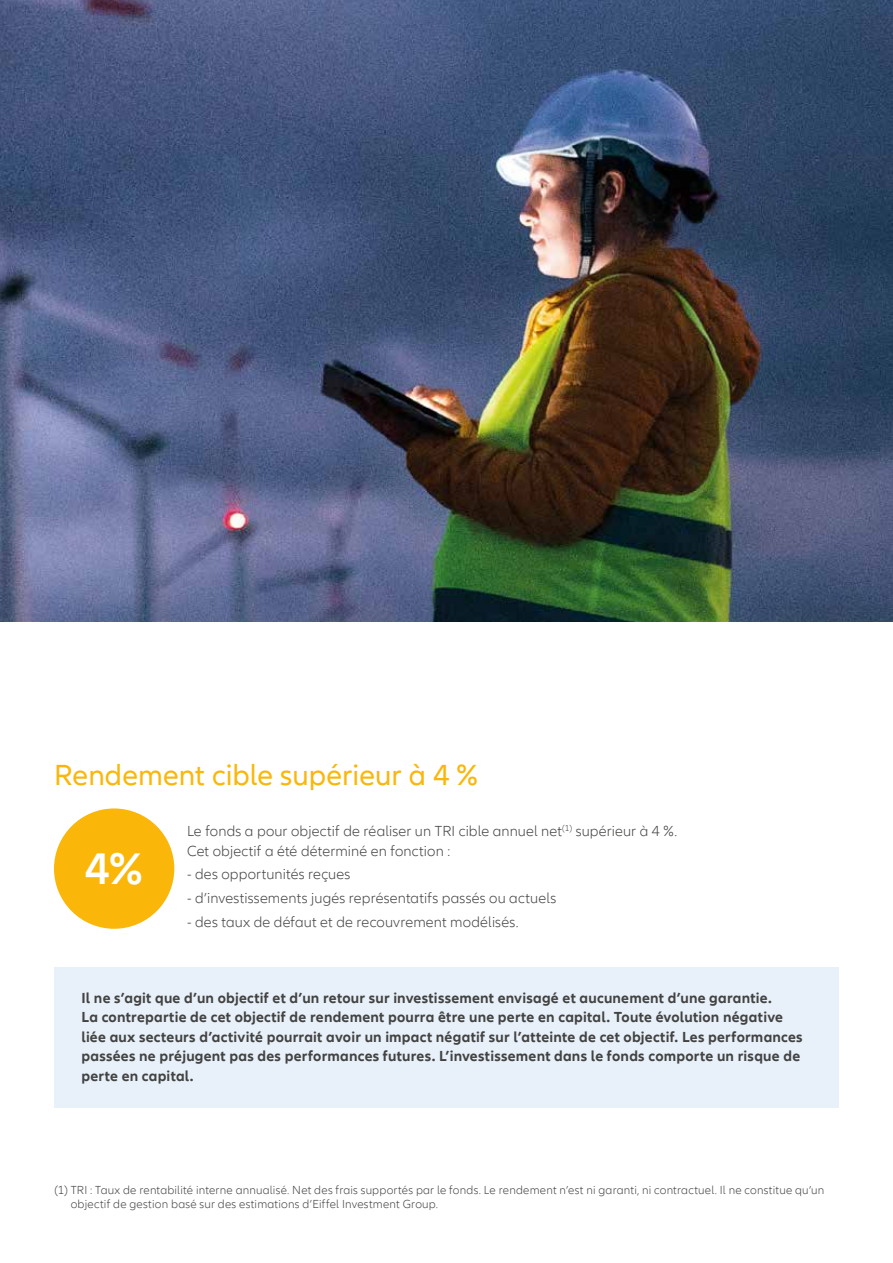
<style>
.page{position:relative;width:893px;height:1263px;background:#fff}
.page>*{position:absolute;margin:0;border:0;box-sizing:border-box;transform-origin:0 0}
.t1{font:600 45.6px "Allianz Neo";color:#fff}
.t2{font:30px "Allianz Neo";letter-spacing:.005em;color:#fab70a}
.t3{font:700 15px/19.5px "Allianz Neo";letter-spacing:.015em;color:#424241}
.t4{font:300 15px/19.5px "Allianz Neo";letter-spacing:.01em;color:#424241}
.t5{font:300 12px/14.4px "Allianz Neo";letter-spacing:.015em;color:#424241}
</style>
<div class="page">
<div style="left:54px;top:808px;width:120px;height:121px;background:#fab70a;border-radius:50%"></div>
<img style="left:0;top:0;width:893px;height:621px">
<div style="left:54px;top:967px;width:785px;height:141px;background:#e8f1fa"></div>
<h2 class="t2" style="left:54px;top:758px;width:425px">Rendement cible supérieur à 4 %</h2>
<h1 class="t1" style="left:85px;top:843px;width:59px">4%</h1>
<p class="t4" style="left:187px;top:822px;width:492px">Le fonds a pour objectif de réaliser un TRI cible annuel net<sup>(1)</sup> supérieur à 4 %.<br>Cet objectif a été déterminé en fonction :</p>
<p class="t4" style="left:187px;top:865px;width:165px">- des opportunités reçues</p>
<p class="t4" style="left:187px;top:889px;width:371px">- d’investissements jugés représentatifs passés ou actuels</p>
<p class="t4" style="left:187px;top:912px;width:333px">- des taux de défaut et de recouvrement modélisés.</p>
<p class="t3" style="left:81px;top:988px;width:723px">Il ne s’agit que d’un objectif et d’un retour sur investissement envisagé et aucunement d’une garantie.<br>La contrepartie de cet objectif de rendement pourra être une perte en capital. Toute évolution négative liée aux secteurs d’activité pourrait avoir un impact négatif sur l’atteinte de cet objectif. Les performances passées ne préjugent pas des performances futures. L’investissement dans le fonds comporte un risque de perte en capital.</p>
<p class="t5" style="left:71px;top:1183px;width:755px;text-indent:-16px">(1) TRI : Taux de rentabilité interne annualisé. Net des frais supportés par le fonds. Le rendement n’est ni garanti, ni contractuel. Il ne constitue qu’un objectif de gestion basé sur des estimations d’Eiffel Investment Group.</p>
</div>
